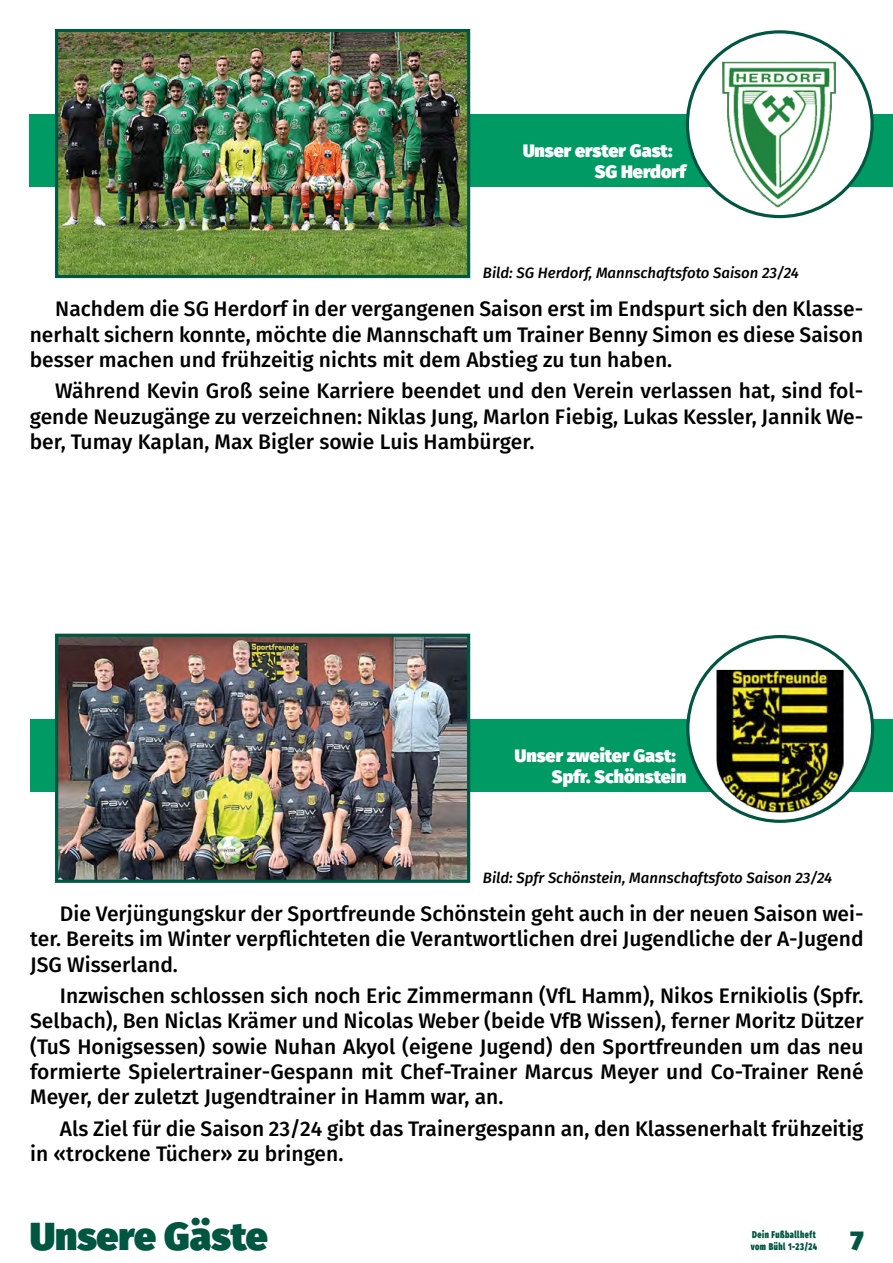
<style>
.page{position:relative;width:893px;height:1263px;background:#fff}
.page>*{position:absolute;margin:0;border:0;box-sizing:border-box;transform-origin:0 0}
.t1{font:900 39px "Fira Sans";color:#005641}
.t2{font:900 27px "Fira Sans";color:#005641}
.t3{font:500 21px/25.2px "Fira Sans";color:#000;text-align:justify}
.t4{font:900 18px/21.6px "Fira Sans";color:#fff}
.t5{font:italic 500 15px "Fira Sans";color:#000}
.t6{font:900 9.9px/11.9px "Fira Sans";letter-spacing:.07em;color:#005641;scale:.75 1}
</style>
<div class="page">
<div style="left:30px;top:719px;width:863px;height:73px;background:#009a64"></div>
<div style="left:688px;top:637px;width:184px;height:184px;background:#fff;border-radius:50%"></div>
<img style="left:716px;top:670px;width:127px;height:142px">
<div style="left:30px;top:115px;width:863px;height:72px;background:#009a64"></div>
<svg style="left:687px;top:32px;width:185px;height:185px"></svg>
<img style="left:707px;top:62px;width:145px;height:146px">
<img style="left:59px;top:638px;width:407px;height:241px">
<div style="left:55px;top:634px;width:415px;height:249px;border:3px solid #005641"></div>
<img style="left:59px;top:33px;width:407px;height:241px">
<div style="left:55px;top:29px;width:415px;height:249px;border:3px solid #005641"></div>
<p class="t4" style="left:595px;top:138px;width:93px;text-indent:-72px">Unser erster Gast:<br>SG Herdorf</p>
<p class="t5" style="left:483px;top:261px;width:318px">Bild: SG Herdorf, Mannschaftsfoto Saison 23/24</p>
<p class="t3" style="left:30px;top:296px;width:835px;text-indent:26px">Nachdem die SG Herdorf in der vergangenen Saison erst im Endspurt sich den Klasse&shy;nerhalt sichern konnte, möchte die Mannschaft um Trainer Benny Simon es diese Saison besser machen und frühzeitig nichts mit dem Abstieg zu tun haben.</p>
<p class="t3" style="left:30px;top:378px;width:835px;text-indent:26px">Während Kevin Groß seine Karriere beendet und den Verein verlassen hat, sind fol&shy;gende Neuzugänge zu verzeichnen: Niklas Jung, Marlon Fiebig, Lukas Kessler, Jannik We&shy;ber, Tumay Kaplan, Max Bigler sowie Luis Hambürger.</p>
<p class="t4" style="left:552px;top:742px;width:136px;text-indent:-37px">Unser zweiter Gast:<br>Spfr. Schönstein</p>
<p class="t5" style="left:483px;top:866px;width:351px">Bild: Spfr Schönstein, Mannschaftsfoto Saison 23/24</p>
<p class="t3" style="left:30px;top:901px;width:835px;text-indent:30px">Die Verjüngungskur der Sportfreunde Schönstein geht auch in der neuen Saison wei&shy;ter. Bereits im Winter verpflichteten die Verantwortlichen drei Jugendliche der A-Jugend JSG Wisserland.</p>
<p class="t3" style="left:30px;top:983px;width:835px;text-indent:30px">Inzwischen schlossen sich noch Eric Zimmermann (VfL Hamm), Nikos Ernikiolis (Spfr.<br>Selbach), Ben Niclas Krämer und Nicolas Weber (beide VfB Wissen), ferner Moritz Dützer (TuS Honigsessen) sowie Nuhan Akyol (eigene Jugend) den Sportfreunden um das neu formierte Spielertrainer-Gespann mit Chef-Trainer Marcus Meyer und Co-Trainer René Meyer, der zuletzt Jugendtrainer in Hamm war, an.</p>
<p class="t3" style="left:30px;top:1115px;width:835px;text-indent:30px">Als Ziel für die Saison 23/24 gibt das Trainergespann an, den Klassenerhalt frühzeitig in «trockene Tücher» zu bringen.</p>
<h1 class="t1" style="left:30px;top:1200px;width:236px">Unsere Gäste</h1>
<p class="t6" style="left:751px;top:1227px;width:90px">Dein Fußballheft vom Bühl 1-23/24</p>
<p class="t2" style="left:850px;top:1215px;width:15px">7</p>
</div>
